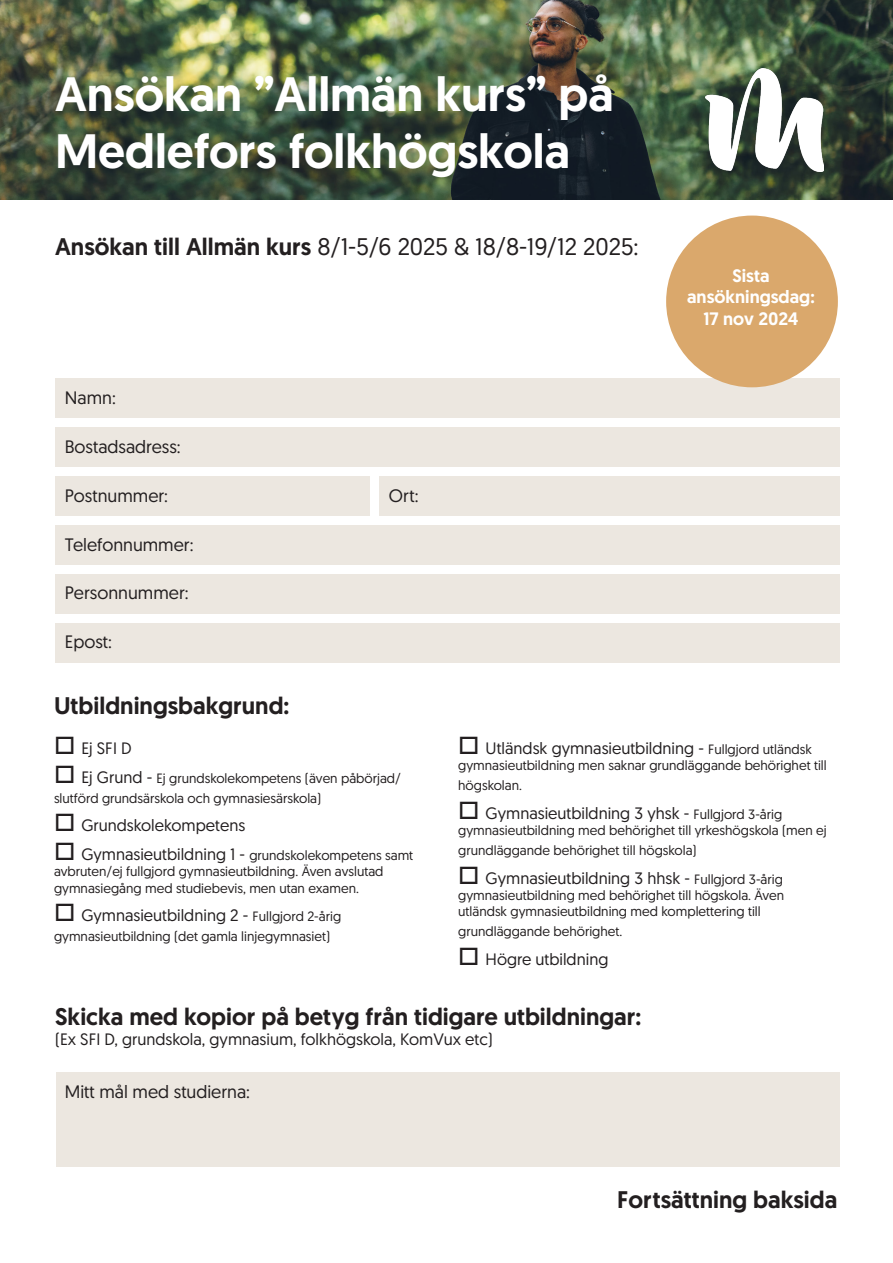
<style>
.page{position:relative;width:893px;height:1263px;background:#fff}
.page>*{position:absolute;margin:0;border:0;box-sizing:border-box;transform-origin:0 0}
.t1{font:500 48.15px/57px "Geomanist";color:#fff}
.t2{font:500 24px "Geomanist";color:#231f20}
.t3{font:24px "Geomanist";color:#231f20}
.t4{font:18px "Geomanist";color:#231f20}
.t5{font:500 18px "Geomanist";color:#fff}
.t6{font:16.5px "Geomanist";color:#231f20}
.t7{font:13.5px/19.8px "Geomanist";color:#231f20}
.s1{font-weight:500}
.s2{font-size:16.5px}
.s3{font-size:13.5px}
</style>
<div class="page">
<img style="left:0;top:0;width:892px;height:200px">
<img style="left:705px;top:69px;width:118px;height:102px">
<div style="left:379px;top:476px;width:461px;height:40px;background:#ece7e0"></div>
<div style="left:55px;top:378px;width:785px;height:40px;background:#ece7e0"></div>
<div style="left:55px;top:427px;width:785px;height:40px;background:#ece7e0"></div>
<div style="left:55px;top:476px;width:315px;height:40px;background:#ece7e0"></div>
<div style="left:55px;top:525px;width:785px;height:40px;background:#ece7e0"></div>
<div style="left:55px;top:574px;width:785px;height:40px;background:#ece7e0"></div>
<div style="left:55px;top:623px;width:785px;height:39px;background:#ece7e0"></div>
<div style="left:56px;top:1072px;width:784px;height:95px;background:#ece7e0"></div>
<div style="left:666px;top:216px;width:172px;height:171px;background:#daa86c;border-radius:50%"></div>
<p class="t1" style="left:55px;top:65px;width:560px">Ansökan ”Allmän kurs” på<br>Medlefors folkhögskola</p>
<p class="t3" style="left:55px;top:231px;width:585px"><span class="s1">Ansökan till Allmän kurs</span> 8/1-5/6 2025 &amp; 18/8-19/12 2025:</p>
<p class="t4" style="left:65px;top:386px;width:52px">Namn:</p>
<p class="t4" style="left:65px;top:435px;width:117px">Bostadsadress:</p>
<p class="t4" style="left:65px;top:484px;width:105px">Postnummer:</p>
<p class="t4" style="left:389px;top:484px;width:31px">Ort:</p>
<p class="t4" style="left:65px;top:533px;width:130px">Telefonnummer:</p>
<p class="t4" style="left:65px;top:581px;width:125px">Personnummer:</p>
<p class="t4" style="left:65px;top:630px;width:49px">Epost:</p>
<p class="t5" style="left:732px;top:264px;width:39px">Sista</p>
<p class="t5" style="left:687px;top:285px;width:129px">ansökningsdag:</p>
<p class="t5" style="left:703px;top:307px;width:97px">17 nov 2024</p>
<p class="t2" style="left:54px;top:690px;width:237px">Utbildningsbakgrund:</p>
<p class="t6" style="left:54px;top:737px;width:79px">□ Ej SFI D</p>
<p class="t7" style="left:54px;top:768px;width:348px">□ <span class="s2">Ej Grund -</span> Ej grundskolekompetens (även påbörjad/ slutförd grundsärskola och gymnasiesärskola)</p>
<p class="t6" style="left:54px;top:815px;width:193px">□ Grundskolekompetens</p>
<p class="t7" style="left:54px;top:847px;width:361px;line-height:16.2px">□ <span class="s2">Gymnasieutbildning 1 -</span> grundskolekompetens samt avbruten/ej fullgjord gymnasieutbildning. Även avslutad gymnasiegång med studiebevis, men utan examen.</p>
<p class="t6" style="left:54px;top:905px;width:289px">□ Gymnasieutbildning 2 - <span class="s3">Fullgjord 2-årig</span></p>
<p class="t7" style="left:54px;top:926px;width:278px">gymnasieutbildning (det gamla linjegymnasiet)</p>
<p class="t6" style="left:458px;top:738px;width:355px">□ Utländsk gymnasieutbildning - <span class="s3">Fullgjord utländsk</span></p>
<p class="t7" style="left:458px;top:755px;width:370px">gymnasieutbildning men saknar grundläggande behörighet till högskolan.</p>
<p class="t6" style="left:458px;top:802px;width:326px">□ Gymnasieutbildning 3 yhsk - <span class="s3">Fullgjord 3-årig</span></p>
<p class="t7" style="left:458px;top:820px;width:370px">gymnasieutbildning med behörighet till yrkeshögskola (men ej grundläggande behörighet till högskola)</p>
<p class="t6" style="left:458px;top:867px;width:326px">□ Gymnasieutbildning 3 hhsk - <span class="s3">Fullgjord 3-årig</span></p>
<p class="t7" style="left:458px;top:887px;width:328px;line-height:16.2px">gymnasieutbildning med behörighet till högskola. Även utländsk gymnasieutbildning med komplettering till</p>
<p class="t7" style="left:458px;top:921px;width:166px">grundläggande behörighet.</p>
<p class="t6" style="left:458px;top:948px;width:152px">□ Högre utbildning</p>
<p class="t2" style="left:55px;top:1001px;width:588px">Skicka med kopior på betyg från tidigare utbildningar:</p>
<p class="t6" style="left:55px;top:1029px;width:439px">(Ex SFI D, grundskola, gymnasium, folkhögskola, KomVux etc)</p>
<p class="t4" style="left:65px;top:1080px;width:187px">Mitt mål med studierna:</p>
<p class="t2" style="left:617px;top:1183px;width:222px">Fortsättning baksida</p>
</div>
